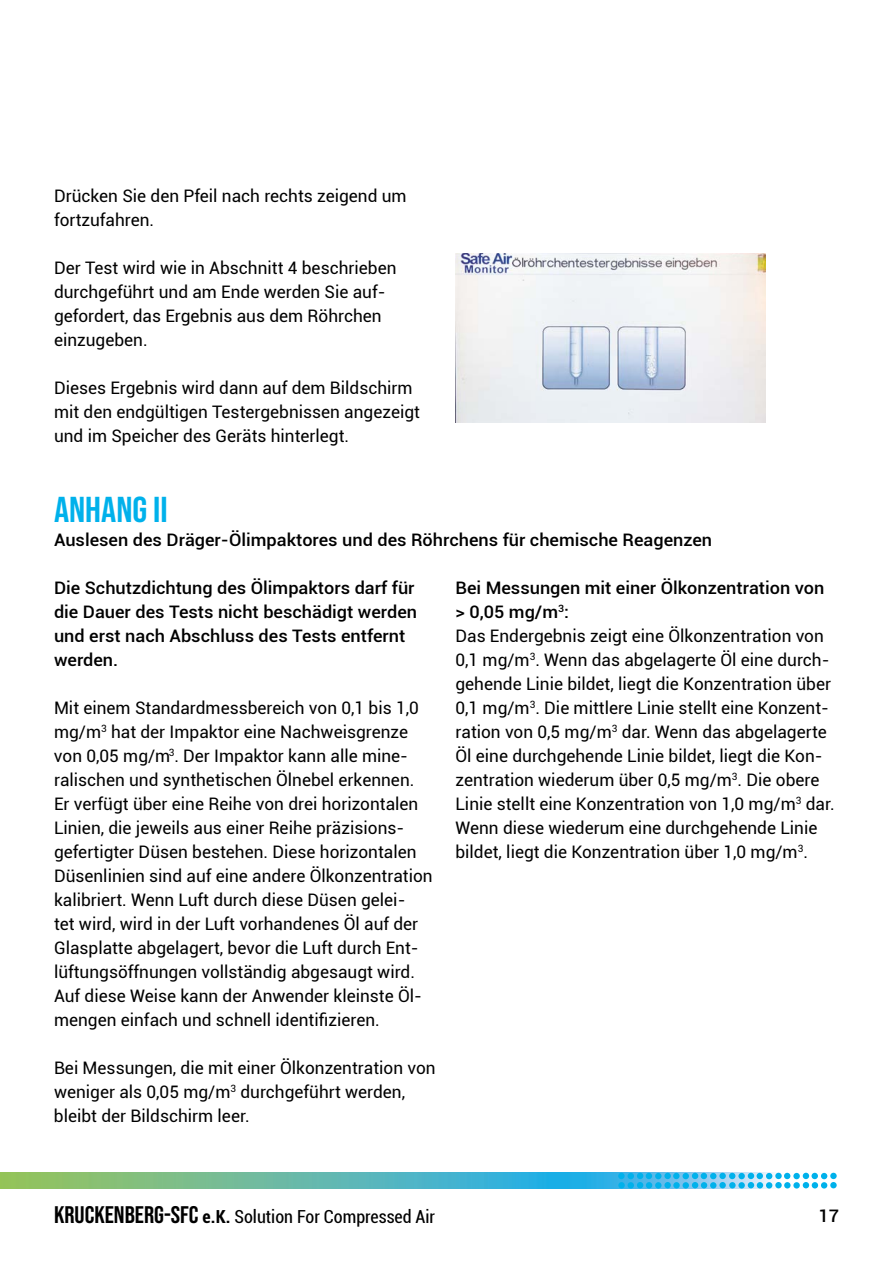
<style>
.page{position:relative;width:893px;height:1263px;background:#fff}
.page>*{position:absolute;margin:0;border:0;box-sizing:border-box;transform-origin:0 0}
.t1{font:36px "Bebas Neue";color:#00b1eb;scale:1.05 1}
.t2{font:condensed 18px "Roboto";color:#000}
.t3{font:17.25px/24px "Roboto";color:#000}
.t4{font:500 17.25px/24px "Roboto";color:#000;scale:1.05 1}
.s1{font-weight:500}
.s2{font-family:"Bebas Neue";font-stretch:normal;font-size:24px}
.s3{font-weight:700}
</style>
<div class="page">
<img style="left:0;top:1173px;width:836px;height:15px">
<div style="left:830px;top:1173px;width:7px;height:6px;background:#00b1eb;border-radius:50%"></div>
<div style="left:830px;top:1182px;width:7px;height:6px;background:#00b1eb;border-radius:50%"></div>
<svg style="left:784px;top:1173px;width:6px;height:6px"></svg>
<div style="left:784px;top:1182px;width:7px;height:6px;background:#00b1eb;border-radius:50%"></div>
<div style="left:793px;top:1173px;width:7px;height:6px;background:#00b1eb;border-radius:50%"></div>
<svg style="left:803px;top:1173px;width:24px;height:15px"></svg>
<div style="left:793px;top:1182px;width:7px;height:6px;background:#00b1eb;border-radius:50%"></div>
<div style="left:719px;top:1173px;width:7px;height:6px;background:#00b1eb;border-radius:50%"></div>
<div style="left:719px;top:1182px;width:7px;height:6px;background:#00b1eb;border-radius:50%"></div>
<div style="left:673px;top:1173px;width:7px;height:6px;background:#00b1eb;border-radius:50%"></div>
<div style="left:673px;top:1182px;width:7px;height:6px;background:#00b1eb;border-radius:50%"></div>
<svg style="left:683px;top:1173px;width:33px;height:15px"></svg>
<div style="left:775px;top:1173px;width:7px;height:6px;background:#00b1eb;border-radius:50%"></div>
<div style="left:775px;top:1182px;width:7px;height:6px;background:#00b1eb;border-radius:50%"></div>
<svg style="left:729px;top:1173px;width:6px;height:6px"></svg>
<div style="left:729px;top:1182px;width:7px;height:6px;background:#00b1eb;border-radius:50%"></div>
<div style="left:738px;top:1173px;width:7px;height:6px;background:#00b1eb;border-radius:50%"></div>
<svg style="left:748px;top:1173px;width:24px;height:15px"></svg>
<div style="left:738px;top:1182px;width:7px;height:6px;background:#00b1eb;border-radius:50%"></div>
<div style="left:664px;top:1173px;width:7px;height:6px;background:#00b1eb;border-radius:50%"></div>
<div style="left:664px;top:1182px;width:7px;height:6px;background:#00b1eb;border-radius:50%"></div>
<div style="left:618px;top:1173px;width:7px;height:6px;background:#00b1eb;border-radius:50%"></div>
<div style="left:618px;top:1182px;width:7px;height:6px;background:#00b1eb;border-radius:50%"></div>
<svg style="left:628px;top:1173px;width:33px;height:15px"></svg>
<img style="left:455px;top:253px;width:311px;height:170px">
<p class="t3" style="left:54px;top:183px;width:354px">Drücken Sie den Pfeil nach rechts zeigend um fortzufahren.</p>
<p class="t3" style="left:54px;top:255px;width:344px">Der Test wird wie in Abschnitt 4 beschrieben durchgeführt und am Ende werden Sie auf&shy;gefordert, das Ergebnis aus dem Röhrchen einzugeben.</p>
<p class="t3" style="left:54px;top:375px;width:367px">Dieses Ergebnis wird dann auf dem Bildschirm mit den endgültigen Testergebnissen angezeigt und im Speicher des Geräts hinterlegt.</p>
<h1 class="t1" style="left:54px;top:489px;width:110px">ANHANG II</h1>
<p class="t4" style="left:54px;top:527px;width:628px">Auslesen des Dräger-Ölimpaktores und des Röhrchens für chemische Reagenzen</p>
<p class="t4" style="left:54px;top:575px;width:347px">Die Schutzdichtung des Ölimpaktors darf für die Dauer des Tests nicht beschädigt werden und erst nach Abschluss des Tests entfernt werden.</p>
<p class="t3" style="left:54px;top:695px;width:380px">Mit einem Standardmessbereich von 0,1 bis 1,0 mg/m<sup>3</sup> hat der Impaktor eine Nachweisgrenze von 0,05 mg/m<sup>3</sup>. Der Impaktor kann alle mine&shy;ralischen und synthetischen Ölnebel erkennen.<br>Er verfügt über eine Reihe von drei horizontalen Linien, die jeweils aus einer Reihe präzisions&shy;gefertigter Düsen bestehen. Diese horizontalen Düsenlinien sind auf eine andere Ölkonzentration kalibriert. Wenn Luft durch diese Düsen gelei-<br>tet wird, wird in der Luft vorhandenes Öl auf der Glasplatte abgelagert, bevor die Luft durch Ent&shy;lüftungsöffnungen vollständig abgesaugt wird.<br>Auf diese Weise kann der Anwender kleinste Öl&shy;mengen einfach und schnell identifizieren.</p>
<p class="t3" style="left:54px;top:1055px;width:383px">Bei Messungen, die mit einer Ölkonzentration von weniger als 0,05 mg/m<sup>3</sup> durchgeführt werden, bleibt der Bildschirm leer.</p>
<p class="t3" style="left:455px;top:575px;width:381px"><span class="s1">Bei Messungen mit einer Ölkonzentration von &gt; 0,05 mg/m</span><sup>3</sup><span class="s1">:<br></span>Das Endergebnis zeigt eine Ölkonzentration von 0,1 mg/m<sup>3</sup>. Wenn das abgelagerte Öl eine durch&shy;gehende Linie bildet, liegt die Konzentration über 0,1 mg/m<sup>3</sup>. Die mittlere Linie stellt eine Konzent&shy;ration von 0,5 mg/m<sup>3</sup> dar. Wenn das abgelagerte Öl eine durchgehende Linie bildet, liegt die Kon&shy;zentration wiederum über 0,5 mg/m<sup>3</sup>. Die obere Linie stellt eine Konzentration von 1,0 mg/m<sup>3</sup> dar.<br>Wenn diese wiederum eine durchgehende Linie bildet, liegt die Konzentration über 1,0 mg/m<sup>3</sup>.</p>
<p class="t2" style="left:54px;top:1204px;width:383px"><span class="s2">KRUCKENBERG-SFC</span> <span class="s3">e.K.</span> Solution For Compressed Air</p>
<p class="t4" style="left:818px;top:1203px;width:21px">17</p>
</div>
